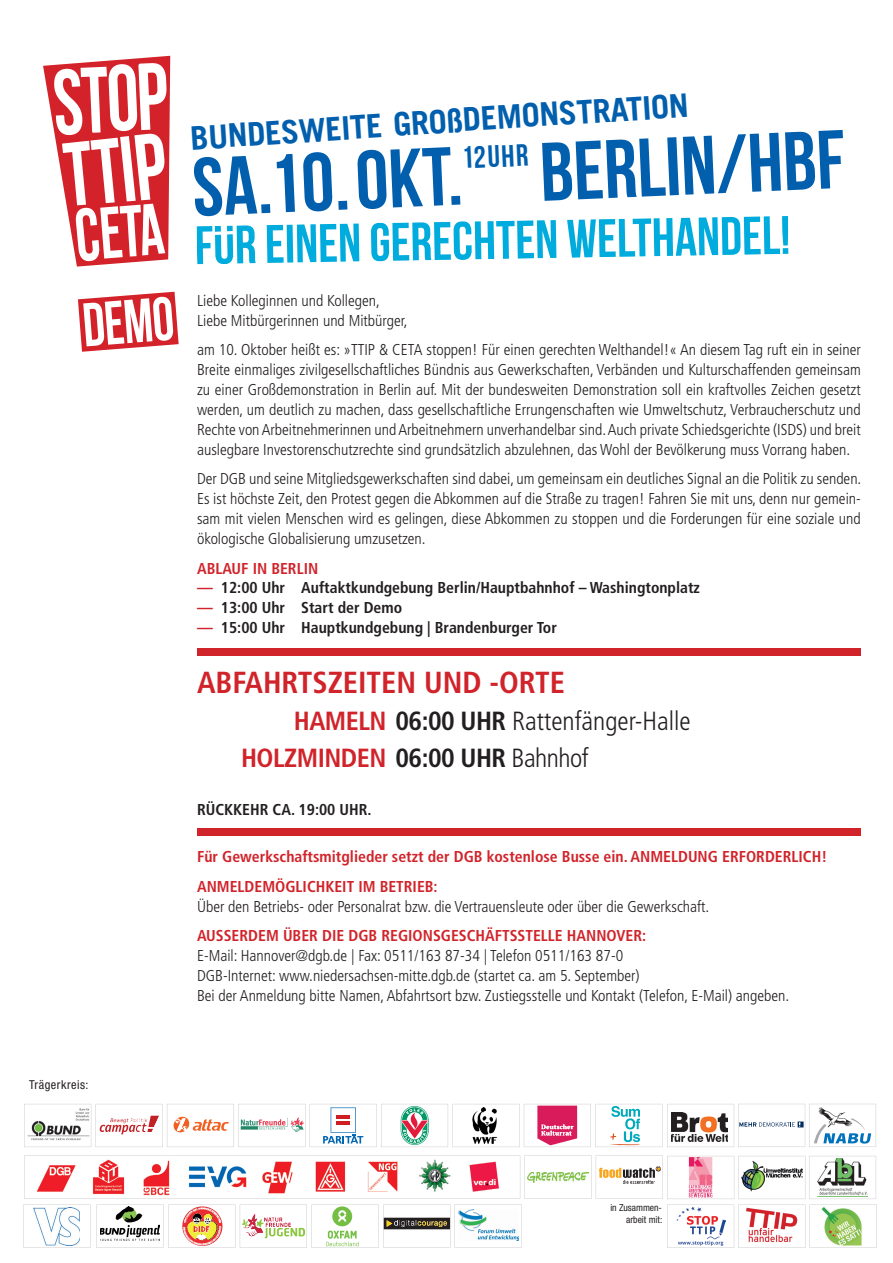
<style>
.page{position:relative;width:893px;height:1263px;background:#fff}
.page>*{position:absolute;margin:0;border:0;box-sizing:border-box;transform-origin:0 0}
.t1{font:82.65px "Bebas Neue";color:#015fae}
.t2{font:54px "Bebas Neue";color:#00acdd}
.t3{font:700 32.55px "Trade Gothic";color:#015fae}
.t4{font:30.9px "Bebas Neue";color:#015fae}
.t5{font:700 condensed 30.45px "Frutiger";color:#d1232a}
.t6{font:300 condensed 26.25px/36.8px "Frutiger";color:#231f20}
.t7{font:300 condensed 15.75px/20px "Frutiger";color:#231f20}
.t8{font:700 condensed 15.75px/29.4px "Frutiger";color:#d1232a}
.t9{font:700 condensed 15.75px "Frutiger";color:#231f20}
.t10{font:condensed 12.3px "Helvetica Neue LT Std";letter-spacing:.04em;color:#231f20}
.t11{font:condensed 9.6px/11.6px "Helvetica Neue LT Std";color:#231f20;text-align:right}
.s1{font-size:33.75px}
.s2{color:#d1232a}
.s3{font-weight:700;color:#d1232a}
.s4{font-weight:700}
</style>
<div class="page">
<svg style="left:24px;top:1104px;width:852px;height:43px"></svg>
<svg style="left:23px;top:1155px;width:854px;height:93px"></svg>
<svg style="left:78px;top:292px;width:101px;height:60px"></svg>
<svg style="left:43px;top:56px;width:127px;height:211px"></svg>
<div style="left:197px;top:648px;width:664px;height:7px;background:#d1232a"></div>
<div style="left:197px;top:828px;width:664px;height:8px;background:#d1232a"></div>
<img style="left:131px;top:1115px;width:52px;height:17px">
<img style="left:623px;top:1180px;width:32px;height:4px">
<img style="left:188px;top:1239px;width:28px;height:7px">
<img style="left:401px;top:1221px;width:46px;height:6px">
<p class="t10" style="left:29px;top:1077px;width:61px">Trägerkreis:</p>
<h3 class="t3" style="left:190px;top:127px;width:501px;rotate:-4deg">BUNDESWEITE GRO<span class="s1">ß</span>DEMONSTRATION</h3>
<h1 class="t1" style="left:190px;top:140px;width:272px;rotate:-3deg">SA.10. OKT.</h1>
<h3 class="t4" style="left:461px;top:140px;width:68px;rotate:-3deg">12UHR</h3>
<h1 class="t1" style="left:537px;top:125px;width:307px;rotate:-3deg">BERLIN/HBF</h1>
<h2 class="t2" style="left:194px;top:214px;width:597px;rotate:-1deg">FUR EINEN GERECHTEN WELTHANDEL!</h2>
<p class="t7" style="left:197px;top:292px;width:212px">Liebe Kolleginnen und Kollegen,<br>Liebe Mitbürgerinnen und Mitbürger,</p>
<p class="t7" style="left:197px;top:341px;width:665px;text-align:justify">am 10. Oktober heißt es: »TTIP &amp; CETA stoppen! Für einen gerechten Welthandel!« An diesem Tag ruft ein in seiner Breite einmaliges zivilgesellschaftliches Bündnis aus Gewerkschaften, Verbänden und Kulturschaffenden gemeinsam zu einer Großdemonstration in Berlin auf. Mit der bundesweiten Demonstration soll ein kraftvolles Zeichen gesetzt werden, um deutlich zu machen, dass gesellschaftliche Errungenschaften wie Umweltschutz, Verbraucherschutz und Rechte von Arbeitnehmerinnen und Arbeitnehmern unverhandelbar sind. Auch private Schiedsgerichte (ISDS) und breit auslegbare Investorenschutzrechte sind grundsätzlich abzulehnen, das Wohl der Bevölkerung muss Vorrang haben.</p>
<p class="t7" style="left:197px;top:470px;width:666px;text-align:justify">Der DGB und seine Mitgliedsgewerkschaften sind dabei, um gemeinsam ein deutliches Signal an die Politik zu senden.<br>Es ist höchste Zeit, den Protest gegen die Abkommen auf die Straße zu tragen! Fahren Sie mit uns, denn nur gemein&shy;sam mit vielen Menschen wird es gelingen, diese Abkommen zu stoppen und die Forderungen für eine soziale und ökologische Globalisierung umzusetzen.</p>
<p class="t8" style="left:197px;top:555px;width:123px">ABLAUF IN BERLIN</p>
<p class="t9" style="left:197px;top:582px;width:504px"><span class="s2">—</span> 12:00 Uhr Auftaktkundgebung Berlin/Hauptbahnhof – Washingtonplatz</p>
<p class="t9" style="left:197px;top:602px;width:207px"><span class="s2">—</span> 13:00 Uhr Start der Demo</p>
<p class="t9" style="left:197px;top:621px;width:361px"><span class="s2">—</span> 15:00 Uhr Hauptkundgebung | Brandenburger Tor</p>
<h3 class="t5" style="left:197px;top:670px;width:369px">ABFAHRTSZEITEN UND -ORTE</h3>
<h3 class="t6" style="left:241px;top:705px;width:451px;text-indent:53px"><span class="s3">HAMELN</span> <span class="s4">06:00 UHR</span> Rattenfänger-Halle<br><span class="s3">HOLZMINDEN</span> <span class="s4">06:00 UHR</span> Bahnhof</h3>
<p class="t9" style="left:197px;top:803px;width:176px">RÜCKKEHR CA. 19:00 UHR.</p>
<p class="t8" style="left:197px;top:843px;width:632px">Für Gewerkschaftsmitglieder setzt der DGB kostenlose Busse ein. ANMELDUNG ERFORDERLICH!<br>ANMELDEMÖGLICHKEIT IM BETRIEB:</p>
<p class="t7" style="left:197px;top:897px;width:514px">Über den Betriebs- oder Personalrat bzw. die Vertrauensleute oder über die Gewerkschaft.</p>
<p class="t8" style="left:197px;top:922px;width:451px">AUSSERDEM ÜBER DIE DGB REGIONSGESCHÄFTSSTELLE HANNOVER:</p>
<p class="t7" style="left:197px;top:947px;width:594px">E-Mail: Hannover@dgb.de | Fax: 0511/163 87-34 | Telefon 0511/163 87-0<br>DGB-Internet: www.niedersachsen-mitte.dgb.de (startet ca. am 5. September)<br>Bei der Anmeldung bitte Namen, Abfahrtsort bzw. Zustiegsstelle und Kontakt (Telefon, E-Mail) angeben.</p>
<p class="t11" style="left:610px;top:1202px;width:54px">in Zusammen&shy;arbeit mit:</p>
</div>
